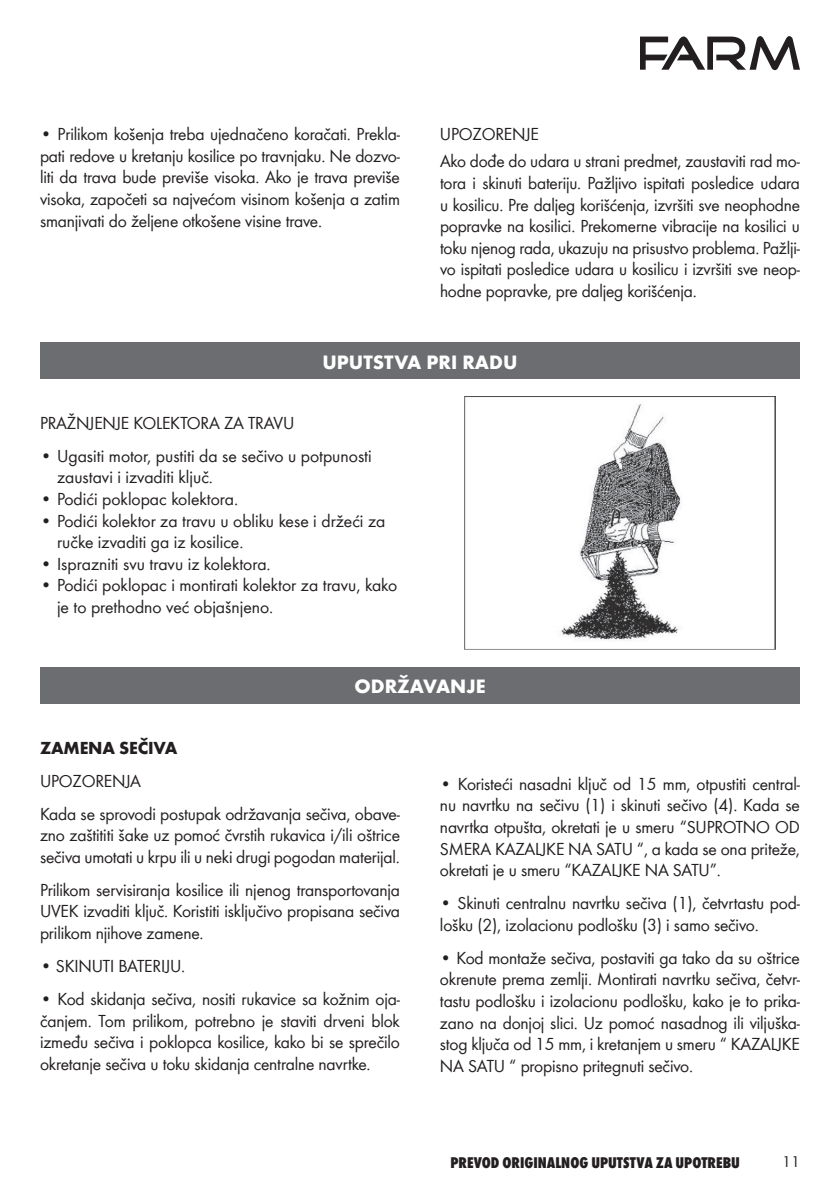
<style>
.page{position:relative;width:840px;height:1191px;background:#fff}
.page>*{position:absolute;margin:0;border:0;box-sizing:border-box;transform-origin:0 0}
.t1{font:700 20px "Wuerth";color:#fff}
.t2{font:18px/21.6px "Wuerth";letter-spacing:-.01em;color:#231f20}
.t3{font:700 18px "Wuerth";letter-spacing:-.01em;color:#231f20}
.t4{font:800 condensed 16px "Wuerth";color:#231f20}
.t5{font:16px "Wuerth";color:#231f20}
</style>
<div class="page">
<svg style="left:640px;top:36px;width:159px;height:34px"></svg>
<div style="left:40px;top:343px;width:759px;height:36px;background:#6c6d70"></div>
<div style="left:40px;top:667px;width:759px;height:36px;background:#6c6d70"></div>
<img style="left:464px;top:397px;width:310px;height:252px">
<p class="t2" style="left:40px;top:122px;width:361px;text-align:justify">• Prilikom košenja treba ujednačeno koračati. Prekla&shy;pati redove u kretanju kosilice po travnjaku. Ne dozvo&shy;liti da trava bude previše visoka. Ako je trava previše visoka, započeti sa najvećom visinom košenja a zatim smanjivati do željene otkošene visine trave.</p>
<p class="t2" style="left:439px;top:120px;width:361px;line-height:27.2px">UPOZORENJE<br>Ako dođe do udara u strani predmet, zaustaviti rad mo-</p>
<p class="t2" style="left:440px;top:171px;width:361px;text-align:justify">tora i skinuti bateriju. Pažljivo ispitati posledice udara u kosilicu. Pre daljeg korišćenja, izvršiti sve neophodne popravke na kosilici. Prekomerne vibracije na kosilici u toku njenog rada, ukazuju na prisustvo problema. Pažlji&shy;vo ispitati posledice udara u kosilicu i izvršiti sve neop&shy;hodne popravke, pre daljeg korišćenja.</p>
<p class="t1" style="left:322px;top:347px;width:196px">UPUTSTVA PRI RADU</p>
<p class="t2" style="left:40px;top:411px;width:256px">PRAŽNJENJE KOLEKTORA ZA TRAVU</p>
<p class="t2" style="left:57px;top:444px;width:316px;text-indent:-17px">• Ugasiti motor, pustiti da se sečivo u potpunosti zaustavi i izvaditi ključ.</p>
<p class="t2" style="left:40px;top:487px;width:199px">• Podići poklopac kolektora.</p>
<p class="t2" style="left:57px;top:509px;width:330px;text-indent:-17px">• Podići kolektor za travu u obliku kese i držeći za ručke izvaditi ga iz kosilice.</p>
<p class="t2" style="left:40px;top:552px;width:232px">• Isprazniti svu travu iz kolektora.</p>
<p class="t2" style="left:57px;top:574px;width:341px;text-indent:-17px">• Podići poklopac i montirati kolektor za travu, kako je to prethodno već objašnjeno.</p>
<p class="t1" style="left:354px;top:672px;width:132px">ODRŽAVANJE</p>
<p class="t3" style="left:40px;top:734px;width:139px">ZAMENA SEČIVA</p>
<p class="t2" style="left:40px;top:763px;width:361px;line-height:33px">UPOZORENJA<br>Kada se sprovodi postupak održavanja sečiva, obave-</p>
<p class="t2" style="left:40px;top:823px;width:361px">zno zaštititi šake uz pomoć čvrstih rukavica i/ili oštrice sečiva umotati u krpu ili u neki drugi pogodan materijal.</p>
<p class="t2" style="left:40px;top:878px;width:361px;text-align:justify">Prilikom servisiranja kosilice ili njenog transportovanja UVEK izvaditi ključ. Koristiti isključivo propisana sečiva prilikom njihove zamene.</p>
<p class="t2" style="left:40px;top:954px;width:146px">• SKINUTI BATERIJU.</p>
<p class="t2" style="left:40px;top:987px;width:361px;text-align:justify">• Kod skidanja sečiva, nositi rukavice sa kožnim oja&shy;čanjem. Tom prilikom, potrebno je staviti drveni blok između sečiva i poklopca kosilice, kako bi se sprečilo okretanje sečiva u toku skidanja centralne navrtke.</p>
<p class="t2" style="left:440px;top:772px;width:361px;text-align:justify">• Koristeći nasadni ključ od 15 mm, otpustiti central&shy;nu navrtku na sečivu (1) i skinuti sečivo (4). Kada se navrtka otpušta, okretati je u smeru “SUPROTNO OD SMERA KAZALJKE NA SATU “, a kada se ona priteže, okretati je u smeru “KAZALJKE NA SATU”.</p>
<p class="t2" style="left:440px;top:891px;width:361px">• Skinuti centralnu navrtku sečiva (1), četvrtastu pod&shy;lošku (2), izolacionu podlošku (3) i samo sečivo.</p>
<p class="t2" style="left:440px;top:946px;width:361px;text-align:justify">• Kod montaže sečiva, postaviti ga tako da su oštrice okrenute prema zemlji. Montirati navrtku sečiva, četvr&shy;tastu podlošku i izolacionu podlošku, kako je to prika&shy;zano na donjoj slici. Uz pomoć nasadnog ili viljuška&shy;stog ključa od 15 mm, i kretanjem u smeru “ KAZALJKE NA SATU “ propisno pritegnuti sečivo.</p>
<p class="t4" style="left:450px;top:1151px;width:291px">PREVOD ORIGINALNOG UPUTSTVA ZA UPOTREBU</p>
<p class="t5" style="left:781px;top:1151px;width:19px">11</p>
</div>
